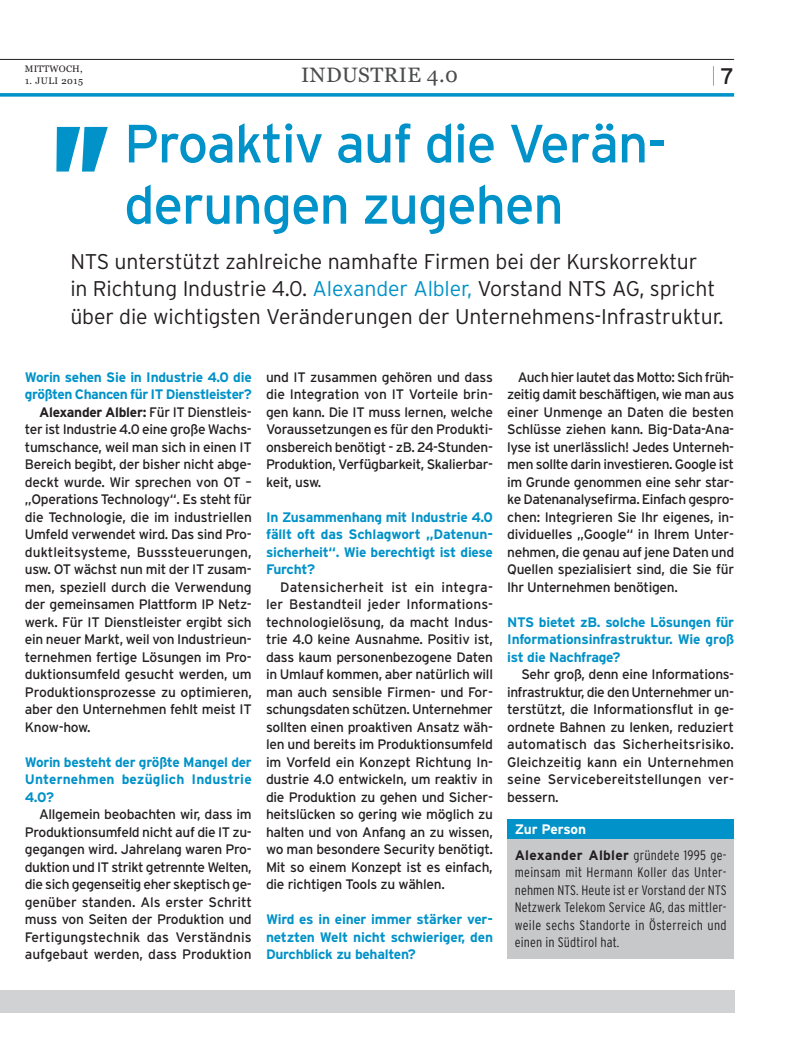
<style>
.page{position:relative;width:798px;height:1063px;background:#fff}
.page>*{position:absolute;margin:0;border:0;box-sizing:border-box;transform-origin:0 0}
.t1{font:53.75px/61.2px "Interstate";letter-spacing:-.025em;color:#0092c8}
.t2{font:300 21.25px/27.5px "Interstate";letter-spacing:-.005em;color:#231f20}
.t3{font:20.88px "Georgia";color:#4b4c4d}
.t4{font:300 19.75px "Interstate";color:#231f20;scale:.31 1}
.t5{font:13.75px/17.5px "Interstate";letter-spacing:-.02em;color:#231f20;text-align:justify}
.t6{font:700 13.75px/17.5px "Interstate";letter-spacing:-.02em;color:#0092c8;text-align:justify}
.t7{font:300 condensed 13.75px/17.5px "Interstate";letter-spacing:.02em;color:#231f20;text-align:justify}
.t8{font:700 13.75px "Interstate";letter-spacing:-.02em;color:#231f20}
.t9{font:13.75px "Interstate";letter-spacing:.005em;color:#231f20}
.t10{font:700 13.75px "Interstate";letter-spacing:-.015em;color:#fff}
.t11{font:9.38px "Georgia";letter-spacing:.02em;color:#231f20}
.s1{color:#0092c8}
.s2{font-weight:400;font-size:22.5px}
.s3{font-weight:400}
.s4{font-weight:700;font-stretch:normal}
</style>
<div class="page">
<hr style="left:0;top:59px;width:733px;height:1px;background:#231f20">
<svg style="left:0;top:93px;width:733px;height:4px;background:#1d9ece"></svg>
<svg style="left:56px;top:127px;width:52px;height:45px"></svg>
<div style="left:507px;top:839px;width:226px;height:120px;background:#c7c8ca"></div>
<div style="left:507px;top:819px;width:226px;height:20px;background:#0092c8"></div>
<div style="left:0;top:991px;width:733px;height:22px;background:#d1d2d4"></div>
<p class="t11" style="left:25px;top:63px;width:59px">MITTWOCH,</p>
<h3 class="t3" style="left:301px;top:63px;width:55px">INDUSTRI</h3>
<h3 class="t3" style="left:407px;top:63px;width:52px">E 4.0</h3>
<h1 class="t1" style="left:124px;top:112px;width:543px">Proaktiv auf die Verän&shy;derungen zugehen</h1>
<h2 class="t2" style="left:70px;top:247px;width:654px">NTS unterstützt zahlreiche namhafte Firmen bei der Kurskorrektur<br>in Richtung Industrie 4.0. <span class="s1">Alexander Albler,</span> Vorstand NTS AG, spricht über die wichtigsten Veränderungen der Unternehmens-Infrastruktur.</h2>
<p class="t11" style="left:25px;top:76px;width:59px">1. JULI 2015</p>
<h3 class="t4" style="left:712px;top:64px;width:70px">| <span class="s2">7</span></h3>
<p class="t6" style="left:25px;top:368px;width:228px">Worin sehen Sie in Industrie 4.0 die</p>
<p class="t6" style="left:25px;top:385px;width:228px">größten Chancen für IT Dienstleister?</p>
<p class="t8" style="left:39px;top:404px;width:214px">Alexander Albler: <span class="s3">Für IT Dienstleis-</span></p>
<p class="t5" style="left:25px;top:420px;width:228px">ter ist Industrie 4.0 eine große Wachs-</p>
<p class="t5" style="left:25px;top:438px;width:228px">tumschance, weil man sich in einen IT</p>
<p class="t5" style="left:25px;top:455px;width:228px">Bereich begibt, der bisher nicht abge-</p>
<p class="t5" style="left:25px;top:473px;width:228px">deckt wurde. Wir sprechen von OT –</p>
<p class="t5" style="left:25px;top:490px;width:228px">„Operations Technology“. Es steht für</p>
<p class="t5" style="left:25px;top:508px;width:228px">die Technologie, die im industriellen</p>
<p class="t5" style="left:25px;top:525px;width:228px">Umfeld verwendet wird. Das sind Pro-</p>
<p class="t9" style="left:25px;top:544px;width:228px">duktleitsysteme, Busssteuerungen,</p>
<p class="t5" style="left:25px;top:560px;width:228px">usw. OT wächst nun mit der IT zusam-</p>
<p class="t5" style="left:25px;top:578px;width:228px">men, speziell durch die Verwendung</p>
<p class="t5" style="left:25px;top:595px;width:228px">der gemeinsamen Plattform IP Netz-</p>
<p class="t5" style="left:25px;top:613px;width:228px">werk. Für IT Dienstleister ergibt sich</p>
<p class="t5" style="left:25px;top:630px;width:228px">ein neuer Markt, weil von Industrieun-</p>
<p class="t5" style="left:25px;top:648px;width:228px">ternehmen fertige Lösungen im Pro-</p>
<p class="t5" style="left:25px;top:665px;width:228px">duktionsumfeld gesucht werden, um</p>
<p class="t5" style="left:25px;top:683px;width:228px">Produktionsprozesse zu optimieren,</p>
<p class="t5" style="left:25px;top:700px;width:228px">aber den Unternehmen fehlt meist IT</p>
<p class="t5" style="left:25px;top:718px;width:67px">Know-how.</p>
<p class="t6" style="left:25px;top:753px;width:228px">Worin besteht der größte Mangel der Unternehmen bezüglich Industrie 4.0?</p>
<p class="t5" style="left:25px;top:805px;width:228px;text-indent:14px">Allgemein beobachten wir, dass im Produktionsumfeld nicht auf die IT zu&shy;gegangen wird. Jahrelang waren Pro&shy;duktion und IT strikt getrennte Welten, die sich gegenseitig eher skeptisch ge&shy;genüber standen. Als erster Schritt muss von Seiten der Produktion und Fertigungstechnik das Verständnis aufgebaut werden, dass Produktion</p>
<p class="t5" style="left:266px;top:368px;width:228px">und IT zusammen gehören und dass die Integration von IT Vorteile brin&shy;gen kann. Die IT muss lernen, welche Voraussetzungen es für den Produkti&shy;onsbereich benötigt - zB. 24-Stunden-Produktion, Verfügbarkeit, Skalierbar&shy;keit, usw.</p>
<p class="t6" style="left:266px;top:508px;width:228px">In Zusammenhang mit Industrie 4.0 fällt oft das Schlagwort „Datenun&shy;sicherheit“. Wie berechtigt ist diese Furcht?</p>
<p class="t5" style="left:266px;top:578px;width:228px;text-indent:14px">Datensicherheit ist ein integra&shy;ler Bestandteil jeder Informations&shy;technologielösung, da macht Indus&shy;trie 4.0 keine Ausnahme. Positiv ist, dass kaum personenbezogene Daten in Umlauf kommen, aber natürlich will man auch sensible Firmen- und For&shy;schungsdaten schützen. Unternehmer sollten einen proaktiven Ansatz wäh&shy;len und bereits im Produktionsumfeld im Vorfeld ein Konzept Richtung In&shy;dustrie 4.0 entwickeln, um reaktiv in die Produktion zu gehen und Sicher&shy;heitslücken so gering wie möglich zu halten und von Anfang an zu wissen, wo man besondere Security benötigt.<br>Mit so einem Konzept ist es einfach, die richtigen Tools zu wählen.</p>
<p class="t6" style="left:266px;top:911px;width:228px">Wird es in einer immer stärker ver&shy;netzten Welt nicht schwieriger, den Durchblick zu behalten?</p>
<p class="t5" style="left:507px;top:368px;width:228px;text-indent:11px">Auch hier lautet das Motto: Sich früh&shy;zeitig damit beschäftigen, wie man aus einer Unmenge an Daten die besten Schlüsse ziehen kann. Big-Data-Ana&shy;lyse ist unerlässlich! Jedes Unterneh&shy;men sollte darin investieren. Google ist im Grunde genommen eine sehr star&shy;ke Datenanalysefirma. Einfach gespro&shy;chen: Integrieren Sie Ihr eigenes, in&shy;dividuelles „Google“ in Ihrem Unter&shy;nehmen, die genau auf jene Daten und Quellen spezialisiert sind, die Sie für Ihr Unternehmen benötigen.</p>
<p class="t6" style="left:507px;top:613px;width:228px">NTS bietet zB. solche Lösungen für Informationsinfrastruktur. Wie groß ist die Nachfrage?</p>
<p class="t5" style="left:507px;top:666px;width:228px;text-indent:14px">Sehr groß, denn eine Informations&shy;infrastruktur, die den Unternehmer un&shy;terstützt, die Informationsflut in ge&shy;ordnete Bahnen zu lenken, reduziert automatisch das Sicherheitsrisiko.<br>Gleichzeitig kann ein Unternehmen seine Servicebereitstellungen ver&shy;bessern.</p>
<p class="t10" style="left:514px;top:821px;width:73px">Zur Person</p>
<p class="t7" style="left:514px;top:846px;width:213px"><span class="s4">Alexander Albler</span> gründete 1995 ge&shy;meinsam mit Hermann Koller das Unter&shy;nehmen NTS. Heute ist er Vorstand der NTS Netzwerk Telekom Service AG, das mittler&shy;weile sechs Standorte in Österreich und einen in Südtirol hat.</p>
</div>
